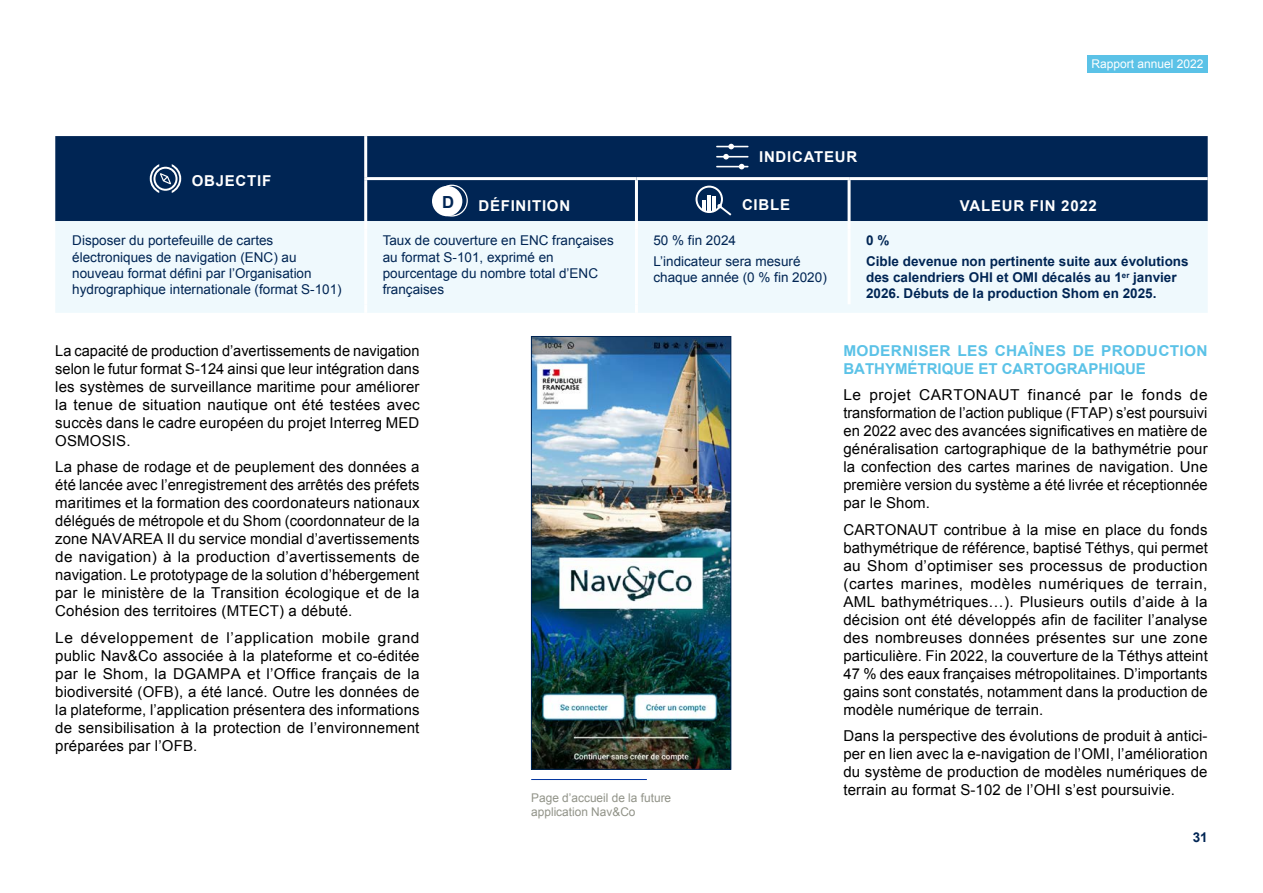
<style>
.page{position:relative;width:1263px;height:893px;background:#fff}
.page>*{position:absolute;margin:0;border:0;box-sizing:border-box;transform-origin:0 0}
.t1{font:700 16.65px "Arial";color:#002554}
.t2{font:15px/18px "Arial";letter-spacing:.01em;color:#000;text-align:justify}
.t3{font:700 15px/18px "Arial";letter-spacing:.02em;color:#5bc2e7}
.t4{font:700 15px "Arial";letter-spacing:.05em;color:#fff}
.t5{font:13.5px/16.2px "Arial";color:#002554}
.t6{font:700 13.5px/20.4px "Arial";color:#002554}
.t7{font:12px/14.4px "Arial";color:#919388}
.t8{font:12px "Arial";color:#fff}
</style>
<div class="page">
<div style="left:55px;top:136px;width:1153px;height:85px;background:#002554"></div>
<div style="left:55px;top:221px;width:1153px;height:92px;background:#eff9fd"></div>
<hr style="left:364px;top:177px;width:272px;height:3px;background:#fff">
<hr style="left:636px;top:177px;width:213px;height:3px;background:#fff">
<hr style="left:849px;top:177px;width:359px;height:3px;background:#fff">
<hr style="left:364px;top:136px;width:3px;height:41px;background:#fff">
<hr style="left:364px;top:180px;width:3px;height:41px;background:#fff">
<hr style="left:635px;top:180px;width:3px;height:41px;background:#fff">
<svg style="left:364px;top:221px;width:3px;height:9px"></svg>
<svg style="left:635px;top:221px;width:3px;height:9px"></svg>
<hr style="left:364px;top:230px;width:3px;height:74px;background:#fff">
<hr style="left:635px;top:230px;width:3px;height:74px;background:#fff">
<svg style="left:364px;top:304px;width:3px;height:9px"></svg>
<svg style="left:635px;top:304px;width:3px;height:9px"></svg>
<hr style="left:847px;top:180px;width:3px;height:41px;background:#fff">
<svg style="left:847px;top:221px;width:3px;height:9px"></svg>
<hr style="left:847px;top:230px;width:3px;height:74px;background:#fff">
<svg style="left:150px;top:164px;width:31px;height:29px"></svg>
<svg style="left:723px;top:144px;width:21px;height:25px"></svg>
<hr style="left:716px;top:146px;width:32px;height:1px;background:#fff">
<hr style="left:716px;top:156px;width:32px;height:1px;background:#fff">
<hr style="left:716px;top:166px;width:32px;height:1px;background:#fff">
<div style="left:436px;top:185px;width:32px;height:32px;border:1px solid #fff;border-radius:50%"></div>
<div style="left:432px;top:186px;width:30px;height:30px;background:#fff;border-radius:50%"></div>
<svg style="left:695px;top:186px;width:36px;height:30px"></svg>
<div style="left:1087px;top:55px;width:121px;height:18px;background:#5bc2e7"></div>
<hr style="left:531px;top:779px;width:116px;height:1px;background:#0033a0">
<img style="left:533px;top:338px;width:196px;height:430px">
<div style="left:531px;top:336px;width:200px;height:434px;border:1px solid #002554"></div>
<p class="t4" style="left:192px;top:170px;width:81px">OBJECTIF</p>
<p class="t4" style="left:759px;top:147px;width:100px">INDICATEUR</p>
<p class="t8" style="left:1091px;top:56px;width:114px">Rapport annuel 2022</p>
<p class="t1" style="left:442px;top:191px;width:14px">D</p>
<p class="t4" style="left:478px;top:195px;width:93px">DÉFINITION</p>
<p class="t4" style="left:742px;top:194px;width:49px">CIBLE</p>
<p class="t4" style="left:960px;top:195px;width:138px">VALEUR FIN 2022</p>
<p class="t5" style="left:72px;top:233px;width:271px">Disposer du portefeuille de cartes électroniques de navigation (ENC) au nouveau format défini par l’Organisation hydrographique internationale (format S-101)</p>
<p class="t5" style="left:383px;top:233px;width:233px">Taux de couverture en ENC françaises au format S-101, exprimé en pourcentage du nombre total d’ENC françaises</p>
<p class="t5" style="left:653px;top:231px;width:149px;line-height:20.4px">50 % fin 2024<br>L’indicateur sera mesuré</p>
<p class="t5" style="left:653px;top:269px;width:175px">chaque année (0 % fin 2020)</p>
<p class="t2" style="left:55px;top:341px;width:366px">La capacité de production d’avertissements de navigation selon le futur format S-124 ainsi que leur intégration dans les systèmes de surveillance maritime pour améliorer la tenue de situation nautique ont été testées avec succès dans le cadre européen du projet Interreg MED OSMOSIS.</p>
<p class="t2" style="left:55px;top:458px;width:366px">La phase de rodage et de peuplement des données a été lancée avec l’enregistrement des arrêtés des préfets maritimes et la formation des coordonateurs nationaux délégués de métropole et du Shom (coordonnateur de la zone NAVAREA II du service mondial d’avertissements de navigation) à la production d’avertissements de navigation. Le prototypage de la solution d’hébergement par le ministère de la Transition écologique et de la Cohésion des territoires (MTECT) a débuté.</p>
<p class="t2" style="left:55px;top:628px;width:366px">Le développement de l’application mobile grand public Nav&amp;Co associée à la plateforme et co-éditée par le Shom, la DGAMPA et l’Office français de la biodiversité (OFB), a été lancé. Outre les données de la plateforme, l’application présentera des informations de sensibilisation à la protection de l’environnement préparées par l’OFB.</p>
<p class="t7" style="left:531px;top:791px;width:141px">Page d’accueil de la future application Nav&amp;Co</p>
<p class="t6" style="left:866px;top:231px;width:324px">0 %<br>Cible devenue non pertinente suite aux évolutions</p>
<p class="t6" style="left:866px;top:270px;width:312px;line-height:16.2px">des calendriers OHI et OMI décalés au 1<sup>er</sup> janvier<br>2026. Débuts de la production Shom en 2025.</p>
<p class="t3" style="left:843px;top:342px;width:366px">MODERNISER LES CHAÎNES DE PRODUCTION<br>BATHYMÉTRIQUE ET CARTOGRAPHIQUE</p>
<p class="t2" style="left:843px;top:386px;width:366px">Le projet CARTONAUT financé par le fonds de transformation de l’action publique (FTAP) s’est poursuivi en 2022 avec des avancées significatives en matière de généralisation cartographique de la bathymétrie pour la confection des cartes marines de navigation. Une première version du système a été livrée et réceptionnée par le Shom.</p>
<p class="t2" style="left:843px;top:520px;width:366px">CARTONAUT contribue à la mise en place du fonds bathymétrique de référence, baptisé Téthys, qui permet au Shom d’optimiser ses processus de production (cartes marines, modèles numériques de terrain, AML bathymétriques…). Plusieurs outils d’aide à la décision ont été développés afin de faciliter l’analyse des nombreuses données présentes sur une zone particulière. Fin 2022, la couverture de la Téthys atteint 47 % des eaux françaises métropolitaines. D’importants gains sont constatés, notamment dans la production de modèle numérique de terrain.</p>
<p class="t2" style="left:843px;top:727px;width:366px">Dans la perspective des évolutions de produit à antici&shy;per en lien avec la e-navigation de l’OMI, l’amélioration du système de production de modèles numériques de terrain au format S-102 de l’OHI s’est poursuivie.</p>
<p class="t6" style="left:1193px;top:827px;width:17px">31</p>
</div>
